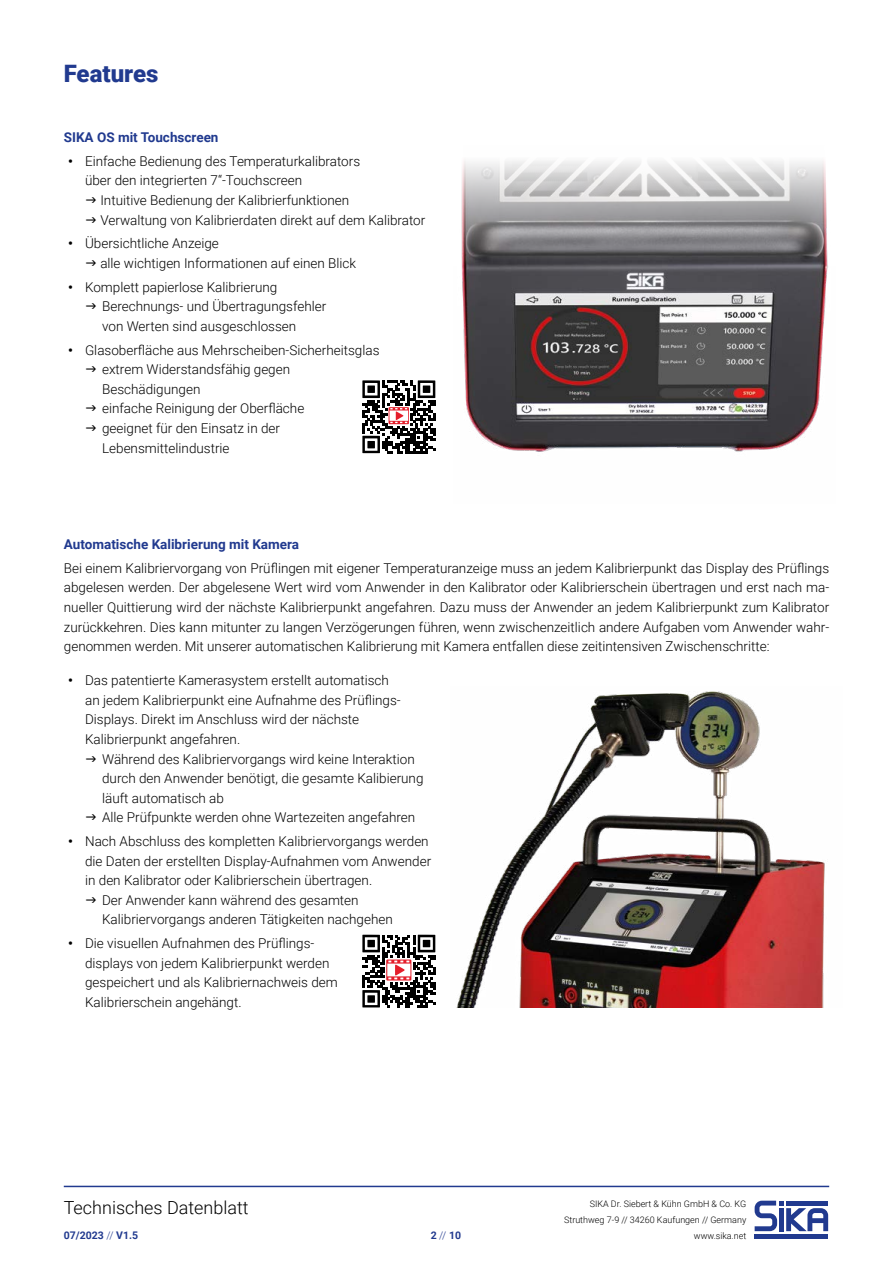
<style>
.page{position:relative;width:893px;height:1263px;background:#fff}
.page>*{position:absolute;margin:0;border:0;box-sizing:border-box;transform-origin:0 0}
.t1{font:900 24px "Roboto";color:#213a8f}
.t2{font:300 18px "Roboto";color:#000}
.t3{font:300 13.5px/19.6px "Roboto";color:#000}
.t4{font:700 13.5px "Roboto";color:#213a8f}
.t5{font:700 10.5px "Roboto";color:#213a8f}
.t6{font:300 9px/15.8px "Roboto";color:#000;text-align:right}
.s1{font-weight:700}
.s2{font-weight:300}
</style>
<div class="page">
<hr style="left:64px;top:1186px;width:765px;height:1px;background:#213a8f">
<svg style="left:754px;top:1200px;width:75px;height:39px"></svg>
<img style="left:457px;top:691px;width:368px;height:316px">
<svg style="left:362px;top:935px;width:73px;height:73px"></svg>
<svg style="left:362px;top:380px;width:73px;height:73px"></svg>
<img style="left:461px;top:161px;width:367px;height:291px">
<h1 class="t1" style="left:64px;top:56px;width:96px">Features</h1>
<p class="t4" style="left:64px;top:128px;width:156px">SIKA OS mit Touchscreen</p>
<p class="t3" style="left:85px;top:151px;width:277px;text-indent:-17px"><span class="s1">•</span> Einfache Bedienung des Temperaturkalibrators über den integrierten 7“-Touchscreen</p>
<p class="t3" style="left:100px;top:190px;width:327px">Intuitive Bedienung der Kalibrierfunktionen<br>Verwaltung von Kalibrierdaten direkt auf dem Kalibrator</p>
<p class="t3" style="left:100px;top:233px;width:257px;text-indent:-32px"><span class="s1">•</span> Übersichtliche Anzeige<br>alle wichtigen Informationen auf einen Blick</p>
<p class="t3" style="left:102px;top:277px;width:226px;text-indent:-34px"><span class="s1">•</span> Komplett papierlose Kalibrierung<br>Berechnungs- und Übertragungsfehler von Werten sind ausgeschlossen</p>
<p class="t3" style="left:102px;top:340px;width:279px;text-indent:-34px"><span class="s1">•</span> Glasoberfläche aus Mehrscheiben-Sicherheitsglas extrem Widerstandsfähig gegen<br>Beschädigungen<br>einfache Reinigung der Oberfläche<br>geeignet für den Einsatz in der<br>Lebensmittelindustrie</p>
<p class="t4" style="left:64px;top:535px;width:237px">Automatische Kalibrierung mit Kamera</p>
<p class="t3" style="left:64px;top:558px;width:767px;text-align:justify">Bei einem Kalibriervorgang von Prüflingen mit eigener Temperaturanzeige muss an jedem Kalibrierpunkt das Display des Prüflings abgelesen werden. Der abgelesene Wert wird vom Anwender in den Kalibrator oder Kalibrierschein übertragen und erst nach ma&shy;nueller Quittierung wird der nächste Kalibrierpunkt angefahren. Dazu muss der Anwender an jedem Kalibrierpunkt zum Kalibrator zurückkehren. Dies kann mitunter zu langen Verzögerungen führen, wenn zwischenzeitlich andere Aufgaben vom Anwender wahr&shy;genommen werden. Mit unserer automatischen Kalibrierung mit Kamera entfallen diese zeitintensiven Zwischenschritte:</p>
<p class="t3" style="left:85px;top:670px;width:317px;text-indent:-17px"><span class="s1">•</span> Das patentierte Kamerasystem erstellt automatisch an jedem Kalibrierpunkt eine Aufnahme des Prüflings-Displays. Direkt im Anschluss wird der nächste Kalibrierpunkt angefahren.</p>
<p class="t3" style="left:102px;top:748px;width:323px">Während des Kalibriervorgangs wird keine Interaktion durch den Anwender benötigt, die gesamte Kalibierung läuft automatisch ab<br>Alle Prüfpunkte werden ohne Wartezeiten angefahren</p>
<p class="t3" style="left:68px;top:831px;width:362px"><span class="s1">•</span> Nach Abschluss des kompletten Kalibriervorgangs werden</p>
<p class="t3" style="left:85px;top:850px;width:348px">die Daten der erstellten Display-Aufnahmen vom Anwender</p>
<p class="t3" style="left:85px;top:870px;width:289px">in den Kalibrator oder Kalibrierschein übertragen.</p>
<p class="t3" style="left:102px;top:890px;width:258px">Der Anwender kann während des gesamten</p>
<p class="t3" style="left:102px;top:909px;width:292px">Kalibriervorgangs anderen Tätigkeiten nachgehen</p>
<p class="t3" style="left:85px;top:933px;width:254px;text-indent:-17px"><span class="s1">•</span> Die visuellen Aufnahmen des Prüflings&shy;displays von jedem Kalibrierpunkt werden gespeichert und als Kalibriernachweis dem Kalibrierschein angehängt.</p>
<h2 class="t2" style="left:64px;top:1195px;width:186px">Technisches Datenblatt</h2>
<p class="t5" style="left:64px;top:1228px;width:76px">07/2023 <span class="s2">//</span> V1.5</p>
<p class="t5" style="left:431px;top:1228px;width:32px">2 <span class="s2">//</span> 10</p>
<p class="t6" style="left:564px;top:1196px;width:184px">SIKA Dr. Siebert &amp; Kühn GmbH &amp; Co. KG<br>Struthweg 7-9 // 34260 Kaufungen // Germany www.sika.net</p>
</div>
